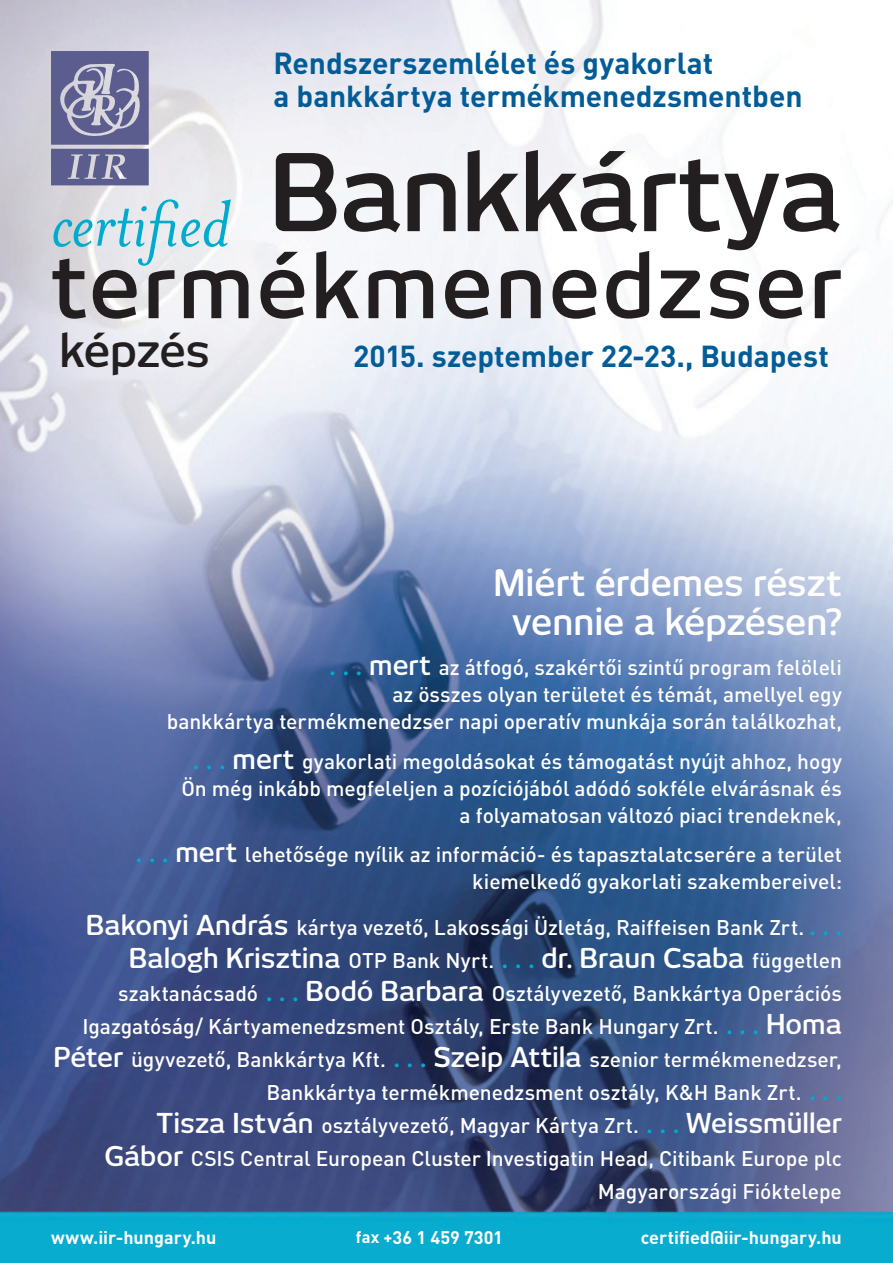
<style>
.page{position:relative;width:893px;height:1263px;background:#fff}
.page>*{position:absolute;margin:0;border:0;box-sizing:border-box;transform-origin:0 0}
.t1{font:105px "New June M Semi";letter-spacing:-.015em;color:#231f20}
.t2{font:87px "New June M Semi";letter-spacing:.03em;color:#231f20}
.t3{font:italic 75px "Mrs Eaves";letter-spacing:-.01em;color:#00abcd}
.t4{font:45px "New June M Semi";letter-spacing:-.025em;color:#231f20}
.t5{font:36px/39px "New June M Semi";letter-spacing:-.005em;color:#fff;text-align:center}
.t6{font:700 30px/33px "DIN Pro";letter-spacing:-.005em;color:#015c97}
.t7{font:27px "New June M Semi";color:#fff}
.t8{font:500 21px/33px "DIN Pro";letter-spacing:-.005em;color:#fff;text-align:right}
.t9{font:700 18px "DIN Pro";color:#fff}
.s1{font-family:"New June M Semi";font-weight:400;font-size:27px;color:#00abcd}
.s2{font-family:"New June M Semi";font-weight:400;font-size:27px}
.s3{font-family:"DIN Pro";font-weight:500;font-size:21px}
.s4{color:#00abcd}
.s5{font-size:16.5px}
</style>
<div class="page">
<img style="left:0;top:0;width:893px;height:1263px">
<svg style="left:51px;top:51px;width:98px;height:134px;background:#7879a1"></svg>
<h3 class="t6" style="left:273px;top:45px;width:531px">Rendszerszemlélet és gyakorlat<br>a bankkártya termékmenedzsmentben</h3>
<h1 class="t1" style="left:269px;top:131px;width:575px">Bankkártya</h1>
<h2 class="t2" style="left:51px;top:235px;width:792px">termékmenedzser</h2>
<h3 class="t3" style="left:51px;top:183px;width:180px">certified</h3>
<h3 class="t4" style="left:60px;top:324px;width:152px">képzés</h3>
<h3 class="t6" style="left:353px;top:338px;width:477px">2015. szeptember 22-23., Budapest</h3>
<h3 class="t5" style="left:493px;top:563px;width:350px">Miért érdemes részt vennie a képzésen?</h3>
<p class="t8" style="left:167px;top:653px;width:677px;line-height:27px"><span class="s1">. . .</span> <span class="s2">mert</span> az átfogó, szakértői szintű program felöleli<br>az összes olyan területet és témát, amellyel egy<br>bankkártya termékmenedzser napi operatív munkája során találkozhat,</p>
<p class="t8" style="left:181px;top:747px;width:662px;line-height:27px"><span class="s1">. . .</span> <span class="s2">mert</span> gyakorlati megoldásokat és támogatást nyújt ahhoz, hogy<br>Ön még inkább megfeleljen a pozíciójából adódó sokféle elvárásnak és a folyamatosan változó piaci trendeknek,</p>
<p class="t8" style="left:136px;top:840px;width:708px;line-height:27px"><span class="s1">. . .</span> <span class="s2">mert</span> lehetősége nyílik az információ- és tapasztalatcserére a terület kiemelkedő gyakorlati szakembereivel:</p>
<p class="t8" style="left:86px;top:910px;width:757px"><span class="s2">Bakonyi András</span> kártya vezető, Lakossági Üzletág, Raiffeisen Bank Zrt. <span class="s1">. . .</span></p>
<p class="t7" style="left:129px;top:942px;width:714px">Balogh Krisztina <span class="s3">OTP Bank Nyrt.</span> <span class="s4">. . .</span> dr. Braun Csaba <span class="s3">független</span></p>
<p class="t8" style="left:53px;top:976px;width:790px">szaktanácsadó <span class="s1">. . .</span> <span class="s2">Bodó Barbara</span> Osztályvezető, Bankkártya Operációs Igazgatóság/ Kártyamenedzsment Osztály, Erste Bank Hungary Zrt. <span class="s1">. . .</span> <span class="s2">Homa Péter</span> ügyvezető, Bankkártya Kft. <span class="s1">. . .</span> <span class="s2">Szeip Attila</span> szenior termékmenedzser, Bankkártya termékmenedzsment osztály, K&amp;H Bank Zrt. <span class="s1">. . .<br></span><span class="s2">Tisza István</span> osztályvezető, Magyar Kártya Zrt. <span class="s1">. . .</span> <span class="s2">Weissmüller<br>Gábor</span> CSIS Central European Cluster Investigatin Head, Citibank Europe plc Magyarországi Fióktelepe</p>
<p class="t9" style="left:51px;top:1225px;width:167px">www.iir-hungary.hu</p>
<p class="t9" style="left:356px;top:1225px;width:149px"><span class="s5">fax +</span>36 1 459 7301</p>
<p class="t9" style="left:641px;top:1225px;width:203px">certified@iir-hungary.hu</p>
</div>
